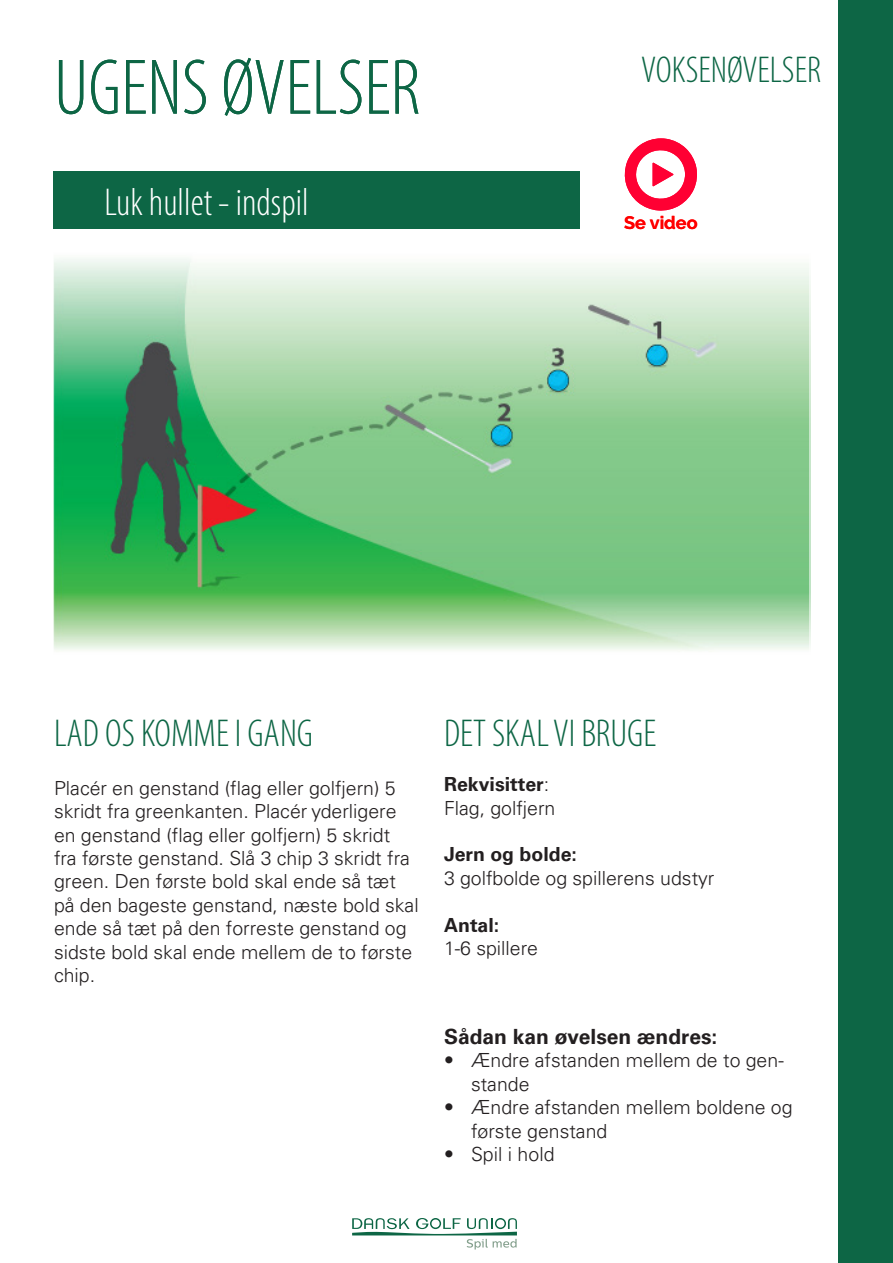
<style>
.page{position:relative;width:893px;height:1263px;background:#fff}
.page>*{position:absolute;margin:0;border:0;box-sizing:border-box;transform-origin:0 0}
.t1{font:300 condensed 79.5px "Myriad Pro";color:#0d6645}
.t2{font:300 condensed 39px "Myriad Pro";color:#0d6645}
.t3{font:300 condensed 39px "Myriad Pro";color:#fff}
.t4{font:300 condensed 37.5px "Myriad Pro";color:#0d6645}
.t5{font:700 21px "Univers";color:#231f20}
.t6{font:300 19.5px/23.4px "Univers";color:#231f20}
.t7{font:700 19.5px "Univers";color:#231f20}
.t8{font:700 18px "Raleway";color:#f00}
.s1{font-weight:300}
</style>
<div class="page">
<img style="left:55px;top:259px;width:753px;height:392px">
<svg style="left:352px;top:1218px;width:165px;height:31px"></svg>
<div style="left:838px;top:0;width:55px;height:1263px;background:#0d6645"></div>
<div style="left:54px;top:172px;width:526px;height:57px;background:#0d6645"></div>
<svg style="left:625px;top:138px;width:72px;height:73px"></svg>
<p class="t1" style="left:54px;top:40px;width:368px">UGENS ØVELSER</p>
<p class="t4" style="left:641px;top:48px;width:181px">VOKSENØVELSER</p>
<p class="t3" style="left:105px;top:179px;width:206px">Luk hullet - indspil</p>
<p class="t8" style="left:624px;top:212px;width:75px">Se video</p>
<p class="t2" style="left:54px;top:710px;width:261px">LAD OS KOMME I GANG</p>
<p class="t6" style="left:54px;top:776px;width:366px">Placér en genstand (flag eller golfjern) 5 skridt fra greenkanten. Placér yderligere en genstand (flag eller golfjern) 5 skridt<br>fra første genstand. Slå 3 chip 3 skridt fra green. Den første bold skal ende så tæt på den bageste genstand, næste bold skal ende så tæt på den forreste genstand og sidste bold skal ende mellem de to første chip.</p>
<p class="t2" style="left:444px;top:710px;width:214px">DET SKAL VI BRUGE</p>
<p class="t7" style="left:444px;top:773px;width:107px">Rekvisitter<span class="s1">:</span></p>
<p class="t6" style="left:444px;top:796px;width:113px">Flag, golfjern</p>
<p class="t7" style="left:444px;top:843px;width:134px">Jern og bolde:</p>
<p class="t6" style="left:444px;top:866px;width:272px">3 golfbolde og spillerens udstyr</p>
<p class="t7" style="left:444px;top:913px;width:57px">Antal:</p>
<p class="t6" style="left:444px;top:936px;width:96px">1-6 spillere</p>
<p class="t5" style="left:444px;top:1024px;width:275px">Sådan kan øvelsen ændres:</p>
<p class="t6" style="left:471px;top:1049px;width:314px;text-indent:-27px">• Ændre afstanden mellem de to gen&shy;stande</p>
<p class="t6" style="left:471px;top:1095px;width:323px;text-indent:-27px">• Ændre afstanden mellem boldene og første genstand</p>
<p class="t6" style="left:444px;top:1142px;width:112px">• Spil i hold</p>
</div>
